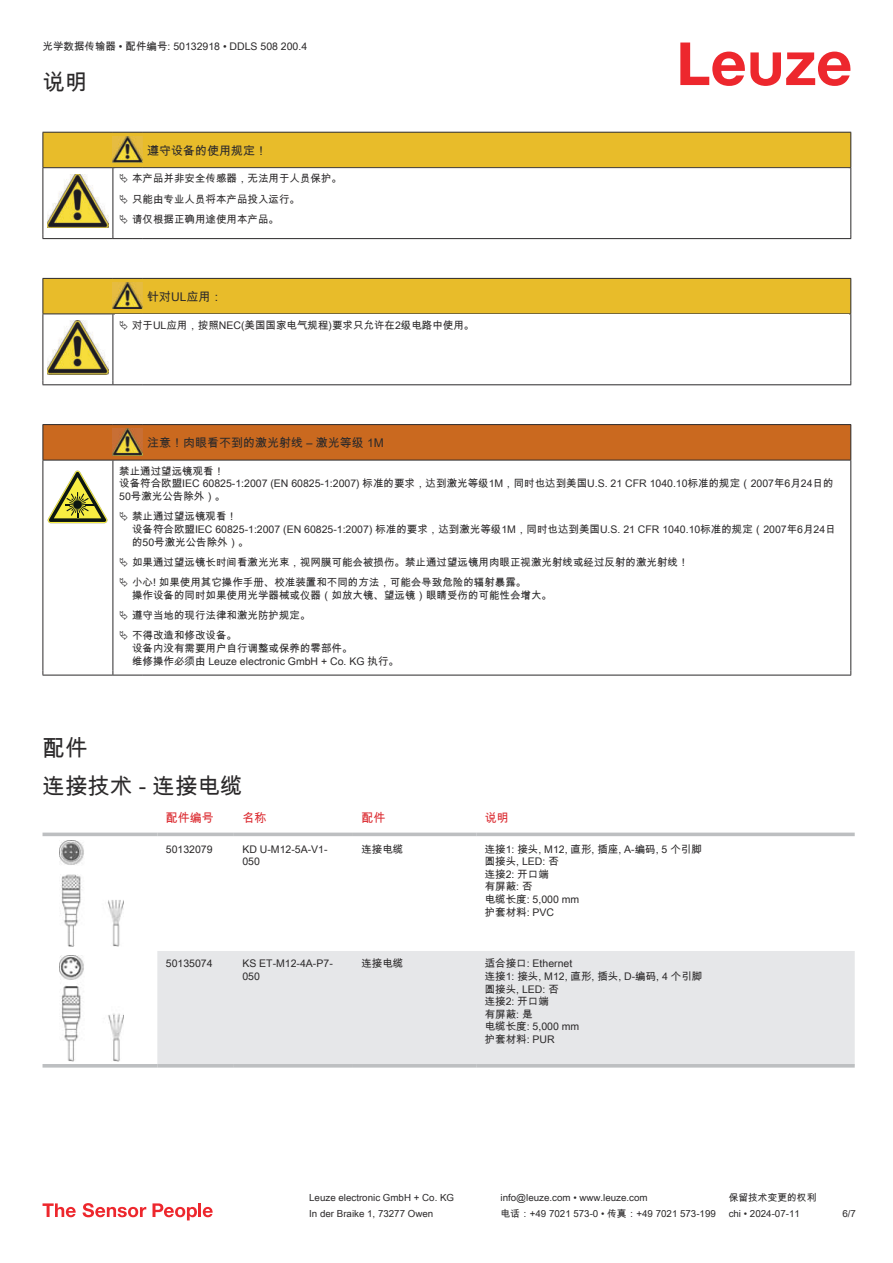
<style>
.page{position:relative;width:893px;height:1263px;background:#fff}
.page>*{position:absolute;margin:0;border:0;box-sizing:border-box;transform-origin:0 0}
.t1{font:22.5px/38.7px "Arial Unicode MS";color:#2b292a}
.t2{font:12px "Arial Unicode MS";color:#2b292a}
.t3{font:12px "Arial Unicode MS";color:#db2a30}
.t4{font:10.5px/12.6px "Arial Unicode MS";color:#2b292a}
.t5{font:9.75px "Arial Unicode MS";color:#2b292a}
</style>
<div class="page">
<svg style="left:680px;top:43px;width:170px;height:43px"></svg>
<svg style="left:43px;top:836px;width:812px;height:232px"></svg>
<div style="left:157px;top:951px;width:698px;height:113px;background:#e6e7e9"></div>
<svg style="left:43px;top:832px;width:114px;height:4px"></svg>
<svg style="left:157px;top:832px;width:77px;height:4px"></svg>
<svg style="left:234px;top:832px;width:119px;height:4px"></svg>
<svg style="left:353px;top:832px;width:123px;height:4px"></svg>
<svg style="left:476px;top:832px;width:379px;height:4px;background:#c6c8ca"></svg>
<hr style="left:43px;top:1064px;width:114px;height:3px;background:#bdbfc1">
<hr style="left:157px;top:1064px;width:77px;height:3px;background:#bdbfc1">
<hr style="left:234px;top:1064px;width:119px;height:3px;background:#bdbfc1">
<hr style="left:353px;top:1064px;width:123px;height:3px;background:#bdbfc1">
<hr style="left:476px;top:1064px;width:379px;height:3px;background:#bdbfc1">
<img style="left:59px;top:840px;width:65px;height:107px">
<img style="left:59px;top:955px;width:65px;height:106px">
<svg style="left:43px;top:1203px;width:33px;height:14px"></svg>
<svg style="left:83px;top:1203px;width:63px;height:14px"></svg>
<svg style="left:153px;top:1203px;width:44px;height:17px"></svg>
<hr style="left:198px;top:1203px;width:3px;height:14px;background:#ed272d">
<svg style="left:203px;top:1207px;width:10px;height:10px"></svg>
<hr style="left:43px;top:238px;width:70px;height:1px;background:#2b292a">
<hr style="left:113px;top:238px;width:30px;height:1px;background:#2b292a">
<hr style="left:143px;top:238px;width:708px;height:1px;background:#2b292a">
<div style="left:44px;top:279px;width:806px;height:34px;background:#e8bc2a"></div>
<hr style="left:43px;top:278px;width:70px;height:1px;background:#2b292a">
<hr style="left:43px;top:279px;width:1px;height:34px;background:#2b292a">
<hr style="left:43px;top:313px;width:70px;height:1px;background:#2b292a">
<hr style="left:113px;top:278px;width:30px;height:1px;background:#2b292a">
<hr style="left:113px;top:313px;width:30px;height:1px;background:#2b292a">
<hr style="left:143px;top:278px;width:708px;height:1px;background:#2b292a">
<hr style="left:850px;top:279px;width:1px;height:34px;background:#2b292a">
<hr style="left:143px;top:313px;width:708px;height:1px;background:#2b292a">
<hr style="left:43px;top:314px;width:1px;height:66px;background:#2b292a">
<hr style="left:113px;top:314px;width:1px;height:66px;background:#2b292a">
<hr style="left:850px;top:314px;width:1px;height:66px;background:#2b292a">
<hr style="left:43px;top:384px;width:70px;height:1px;background:#2b292a">
<hr style="left:113px;top:384px;width:30px;height:1px;background:#2b292a">
<hr style="left:143px;top:384px;width:708px;height:1px;background:#2b292a">
<img style="left:113px;top:283px;width:30px;height:26px">
<img style="left:47px;top:320px;width:61px;height:54px">
<div style="left:44px;top:425px;width:806px;height:35px;background:#ca691f"></div>
<svg style="left:44px;top:461px;width:806px;height:214px"></svg>
<hr style="left:43px;top:424px;width:70px;height:1px;background:#2b292a">
<hr style="left:43px;top:425px;width:1px;height:35px;background:#2b292a">
<hr style="left:43px;top:460px;width:70px;height:1px;background:#2b292a">
<hr style="left:113px;top:424px;width:30px;height:1px;background:#2b292a">
<hr style="left:113px;top:460px;width:30px;height:1px;background:#2b292a">
<hr style="left:143px;top:424px;width:708px;height:1px;background:#2b292a">
<hr style="left:850px;top:425px;width:1px;height:35px;background:#2b292a">
<hr style="left:143px;top:460px;width:708px;height:1px;background:#2b292a">
<hr style="left:43px;top:460px;width:1px;height:211px;background:#2b292a">
<hr style="left:113px;top:460px;width:1px;height:211px;background:#2b292a">
<hr style="left:850px;top:460px;width:1px;height:211px;background:#2b292a">
<hr style="left:43px;top:675px;width:70px;height:1px;background:#2b292a">
<hr style="left:113px;top:675px;width:30px;height:1px;background:#2b292a">
<hr style="left:143px;top:675px;width:708px;height:1px;background:#2b292a">
<img style="left:113px;top:429px;width:30px;height:26px">
<svg style="left:47px;top:471px;width:60px;height:52px"></svg>
<svg style="left:115px;top:461px;width:734px;height:210px"></svg>
<svg style="left:43px;top:132px;width:808px;height:106px"></svg>
<svg style="left:120px;top:512px;width:8px;height:9px"></svg>
<svg style="left:120px;top:557px;width:8px;height:10px"></svg>
<svg style="left:120px;top:578px;width:8px;height:9px"></svg>
<svg style="left:120px;top:611px;width:8px;height:9px"></svg>
<svg style="left:120px;top:631px;width:8px;height:9px"></svg>
<p class="t4" style="left:43px;top:40px;width:266px">光学数据传输器 • 配件编号: 50132918 • DDLS 508 200.4</p>
<h1 class="t1" style="left:43px;top:62px;width:46px">说明</h1>
<p class="t2" style="left:147px;top:142px;width:121px">遵守设备的使用规定！</p>
<p class="t4" style="left:132px;top:168px;width:211px;line-height:20.2px">本产品并非安全传感器，无法用于人员保护。只能由专业人员将本产品投入运行。<br>请仅根据正确用途使用本产品。</p>
<p class="t2" style="left:147px;top:288px;width:77px">针对UL应用：</p>
<p class="t4" style="left:132px;top:318px;width:344px">对于UL应用，按照NEC(美国国家电气规程)要求只允许在2级电路中使用。</p>
<p class="t2" style="left:147px;top:434px;width:238px">注意！肉眼看不到的激光射线 – 激光等级 1M</p>
<p class="t4" style="left:119px;top:465px;width:716px">禁止通过望远镜观看！<br>设备符合欧盟IEC 60825-1:2007 (EN 60825-1:2007) 标准的要求，达到激光等级1M，同时也达到美国U.S. 21 CFR 1040.10标准的规定（2007年6月24日的<br>50号激光公告除外）。</p>
<p class="t4" style="left:132px;top:510px;width:705px">禁止通过望远镜观看！<br>设备符合欧盟IEC 60825-1:2007 (EN 60825-1:2007) 标准的要求，达到激光等级1M，同时也达到美国U.S. 21 CFR 1040.10标准的规定（2007年6月24日的50号激光公告除外）。</p>
<p class="t4" style="left:132px;top:552px;width:558px;line-height:20.2px">如果通过望远镜长时间看激光光束，视网膜可能会被损伤。禁止通过望远镜用肉眼正视激光射线或经过反射的激光射线！小心! 如果使用其它操作手册、校准装置和不同的方法，可能会导致危险的辐射暴露。</p>
<p class="t4" style="left:132px;top:585px;width:421px;line-height:20.2px">操作设备的同时如果使用光学器械或仪器（如放大镜、望远镜）眼睛受伤的可能性会增大。遵守当地的现行法律和激光防护规定。<br>不得改造和修改设备。</p>
<p class="t4" style="left:132px;top:642px;width:268px">设备内没有需要用户自行调整或保养的零部件。<br>维修操作必须由 Leuze electronic GmbH + Co. KG 执行。</p>
<h1 class="t1" style="left:43px;top:728px;width:202px">配件<br>连接技术 - 连接电缆</h1>
<p class="t3" style="left:166px;top:809px;width:49px">配件编号</p>
<p class="t3" style="left:242px;top:809px;width:25px">名称</p>
<p class="t3" style="left:361px;top:809px;width:25px">配件</p>
<p class="t3" style="left:485px;top:809px;width:25px">说明</p>
<p class="t4" style="left:166px;top:842px;width:48px">50132079</p>
<p class="t4" style="left:242px;top:842px;width:87px">KD U-M12-5A-V1-<br>050</p>
<p class="t4" style="left:361px;top:842px;width:43px">连接电缆</p>
<p class="t4" style="left:485px;top:842px;width:219px">连接1: 接头, M12, 直形, 插座, A-编码, 5 个引脚圆接头, LED: 否<br>连接2: 开口端<br>有屏蔽: 否<br>电缆长度: 5,000 mm<br>护套材料: PVC</p>
<p class="t4" style="left:166px;top:957px;width:48px">50135074</p>
<p class="t4" style="left:242px;top:957px;width:92px">KS ET-M12-4A-P7-<br>050</p>
<p class="t4" style="left:361px;top:957px;width:43px">连接电缆</p>
<p class="t4" style="left:485px;top:957px;width:219px">适合接口: Ethernet<br>连接1: 接头, M12, 直形, 插头, D-编码, 4 个引脚圆接头, LED: 否<br>连接2: 开口端<br>有屏蔽: 是<br>电缆长度: 5,000 mm<br>护套材料: PUR</p>
<p class="t5" style="left:309px;top:1191px;width:146px">Leuze electronic GmbH + Co. KG</p>
<p class="t5" style="left:501px;top:1191px;width:149px">info@leuze.com • www.leuze.com</p>
<p class="t5" style="left:729px;top:1191px;width:89px">保留技术变更的权利</p>
<p class="t5" style="left:309px;top:1206px;width:126px">In der Braike 1, 73277 Owen</p>
<p class="t5" style="left:501px;top:1206px;width:217px">电话：+49 7021 573-0 • 传真：+49 7021 573-199</p>
<p class="t5" style="left:729px;top:1206px;width:73px">chi • 2024-07-11</p>
<p class="t5" style="left:842px;top:1206px;width:15px">6/7</p>
</div>
